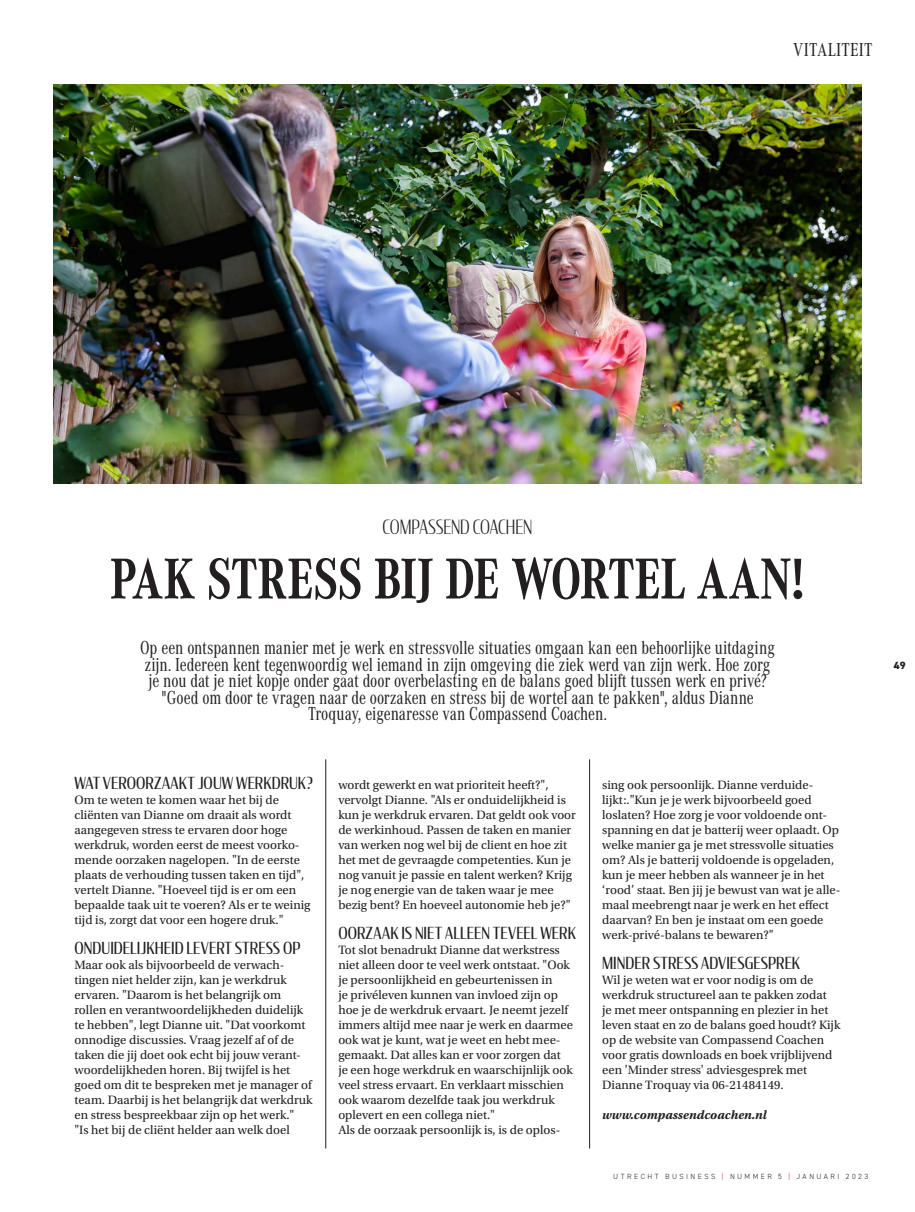
<style>
.page{position:relative;width:915px;height:1212px;background:#fff}
.page>*{position:absolute;margin:0;border:0;box-sizing:border-box;transform-origin:0 0}
.t1{font:700 59.7px "Corporate A Cond Pro";letter-spacing:-.01em;color:#231f20;scale:.95 1}
.t2{font:19.5px/16.5px "Corporate A Cond Pro";letter-spacing:-.01em;color:#231f20;text-align:center;scale:.95 1}
.t3{font:300 19.5px "Condor Cond";letter-spacing:-.005em;color:#231f20;scale:.95 1}
.t4{font:19.5px "Corporate A Cond Pro";letter-spacing:.01em;color:#231f20}
.t5{font:16.5px "Condor Cond";letter-spacing:.005em;color:#231f20}
.t6{font:12.75px/15px "Utopia Std";color:#231f20}
.t7{font:italic 700 12.75px "Utopia Std";color:#231f20}
.t8{font:800 10.5px "DIN2014";color:#231f20}
.t9{font:300 7.5px "DIN2014";letter-spacing:.33em;color:#231f20}
.s1{color:#d81c23}
</style>
<div class="page">
<hr style="left:325px;top:759px;width:1px;height:389px;background:#231f20">
<hr style="left:589px;top:759px;width:1px;height:389px;background:#231f20">
<img style="left:53px;top:85px;width:808px;height:399px">
<h2 class="t4" style="left:793px;top:36px;width:81px">VITALITEIT</h2>
<h2 class="t3" style="left:382px;top:515px;width:159px">COMPASSEND COACHEN</h2>
<h1 class="t1" style="left:110px;top:538px;width:732px">PAK STRESS BIJ DE WORTEL AAN!</h1>
<p class="t2" style="left:140px;top:639px;width:669px">Op een ontspannen manier met je werk en stressvolle situaties omgaan kan een behoorlijke uitdaging zijn. Iedereen kent tegenwoordig wel iemand in zijn omgeving die ziek werd van zijn werk. Hoe zorg je nou dat je niet kopje onder gaat door overbelasting en de balans goed blijft tussen werk en privé? "Goed om door te vragen naar de oorzaken en stress bij de wortel aan te pakken", aldus Dianne Troquay, eigenaresse van Compassend Coachen.</p>
<p class="t5" style="left:74px;top:773px;width:240px">WAT VEROORZAAKT JOUW WERKDRUK?</p>
<p class="t6" style="left:74px;top:793px;width:237px">Om te weten te komen waar het bij de cliënten van Dianne om draait als wordt aangegeven stress te ervaren door hoge werkdruk, worden eerst de meest voorko&shy;mende oorzaken nagelopen. "In de eerste plaats de verhouding tussen taken en tijd", vertelt Dianne. "Hoeveel tijd is er om een bepaalde taak uit te voeren? Als er te weinig tijd is, zorgt dat voor een hogere druk."</p>
<p class="t5" style="left:74px;top:938px;width:227px">ONDUIDELIJKHEID LEVERT STRESS OP</p>
<p class="t6" style="left:74px;top:958px;width:239px">Maar ook als bijvoorbeeld de verwach&shy;tingen niet helder zijn, kan je werkdruk ervaren. "Daarom is het belangrijk om rollen en verantwoordelijkheden duidelijk te hebben", legt Dianne uit. "Dat voorkomt onnodige discussies. Vraag jezelf af of de taken die jij doet ook echt bij jouw verant&shy;woordelijkheden horen. Bij twijfel is het goed om dit te bespreken met je manager of team. Daarbij is het belangrijk dat werkdruk en stress bespreekbaar zijn op het werk."<br>"Is het bij de cliënt helder aan welk doel</p>
<p class="t6" style="left:338px;top:778px;width:239px">wordt gewerkt en wat prioriteit heeft?", vervolgt Dianne. "Als er onduidelijkheid is kun je werkdruk ervaren. Dat geldt ook voor de werkinhoud. Passen de taken en manier van werken nog wel bij de client en hoe zit het met de gevraagde competenties. Kun je nog vanuit je passie en talent werken? Krijg je nog energie van de taken waar je mee bezig bent? En hoeveel autonomie heb je?"</p>
<p class="t5" style="left:338px;top:923px;width:239px">OORZAAK IS NIET ALLEEN TEVEEL WERK</p>
<p class="t6" style="left:338px;top:943px;width:236px">Tot slot benadrukt Dianne dat werkstress niet alleen door te veel werk ontstaat. "Ook je persoonlijkheid en gebeurtenissen in<br>je privéleven kunnen van invloed zijn op hoe je de werkdruk ervaart. Je neemt jezelf immers altijd mee naar je werk en daarmee ook wat je kunt, wat je weet en hebt mee&shy;gemaakt. Dat alles kan er voor zorgen dat je een hoge werkdruk en waarschijnlijk ook veel stress ervaart. En verklaart misschien ook waarom dezelfde taak jou werkdruk oplevert en een collega niet."<br>Als de oorzaak persoonlijk is, is de oplos-</p>
<p class="t6" style="left:602px;top:778px;width:240px">sing ook persoonlijk. Dianne verduide&shy;lijkt:."Kun je je werk bijvoorbeeld goed loslaten? Hoe zorg je voor voldoende ont&shy;spanning en dat je batterij weer oplaadt. Op welke manier ga je met stressvolle situaties om? Als je batterij voldoende is opgeladen, kun je meer hebben als wanneer je in het ‘rood’ staat. Ben jij je bewust van wat je alle&shy;maal meebrengt naar je werk en het effect daarvan? En ben je instaat om een goede werk-privé-balans te bewaren?"</p>
<p class="t5" style="left:602px;top:953px;width:199px">MINDER STRESS ADVIESGESPREK</p>
<p class="t6" style="left:602px;top:973px;width:240px">Wil je weten wat er voor nodig is om de werkdruk structureel aan te pakken zodat<br>je met meer ontspanning en plezier in het leven staat en zo de balans goed houdt? Kijk op de website van Compassend Coachen voor gratis downloads en boek vrijblijvend een 'Minder stress' adviesgesprek met Dianne Troquay via 06-21484149.</p>
<p class="t7" style="left:602px;top:1107px;width:166px">www.compassendcoachen.nl</p>
<p class="t9" style="left:613px;top:1172px;width:256px">UTRECHT BUSINESS <span class="s1">|</span> NUMMER 5 <span class="s1">|</span> JANUARI 2023</p>
<p class="t8" style="left:893px;top:658px;width:13px">49</p>
</div>
